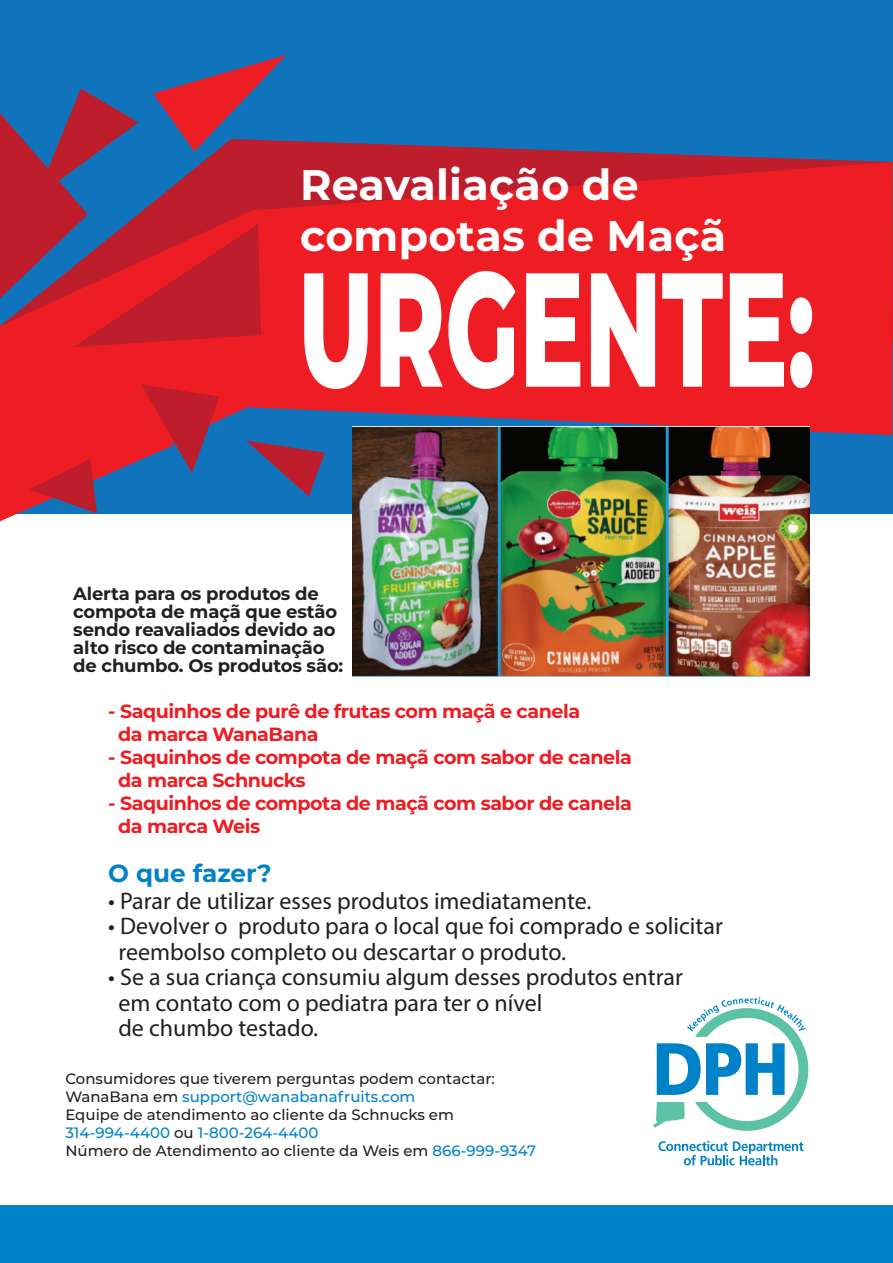
<style>
.page{position:relative;width:893px;height:1263px;background:#fff}
.page>*{position:absolute;margin:0;border:0;box-sizing:border-box;transform-origin:0 0}
.t1{font:800 162px "Montserrat";color:#fff;scale:.6 1}
.t2{font:700 42.75px/51.3px "Montserrat";letter-spacing:.005em;color:#fff}
.t3{font:700 24.75px "Montserrat";color:#0082c8}
.t4{font:24px/25.5px "Myriad Pro";color:#231f20}
.t5{font:700 19.05px/23px "Montserrat";letter-spacing:-.025em;color:#ee1d23}
.t6{font:700 18px/18px "Montserrat";letter-spacing:-.01em;color:#231f20}
.t7{font:500 15px/18px "Montserrat";color:#231f20}
.s1{color:#0082c8}
</style>
<div class="page">
<div style="left:0;top:0;width:892px;height:513px;background:#1074bc"></div>
<svg style="left:286px;top:139px;width:607px;height:202px"></svg>
<svg style="left:0;top:162px;width:892px;height:359px;background:#d52734"></svg>
<svg style="left:246px;top:440px;width:79px;height:57px"></svg>
<svg style="left:0;top:55px;width:286px;height:292px"></svg>
<svg style="left:0;top:384px;width:220px;height:137px"></svg>
<div style="left:0;top:1205px;width:893px;height:57px;background:#0082c8"></div>
<svg style="left:653px;top:997px;width:155px;height:134px"></svg>
<svg style="left:658px;top:1141px;width:146px;height:24px"></svg>
<img style="left:353px;top:427px;width:456px;height:249px">
<h2 class="t2" style="left:300px;top:158px;width:428px">Reavaliação de compotas de Maçã</h2>
<h1 class="t1" style="left:298px;top:210px;width:863px">URGENTE:</h1>
<p class="t6" style="left:73px;top:584px;width:272px">Alerta para os produtos de compota de maçã que estão sendo reavaliados devido ao alto risco de contaminação de chumbo. Os produtos são:</p>
<p class="t5" style="left:118px;top:699px;width:464px;text-indent:-10px">- Saquinhos de purê de frutas com maçã e canela da marca WanaBana</p>
<p class="t5" style="left:118px;top:745px;width:515px;text-indent:-10px">- Saquinhos de compota de maçã com sabor de canela da marca Schnucks</p>
<p class="t5" style="left:118px;top:791px;width:515px;text-indent:-10px">- Saquinhos de compota de maçã com sabor de canela da marca Weis</p>
<p class="t3" style="left:108px;top:857px;width:165px">O que fazer?</p>
<p class="t4" style="left:108px;top:887px;width:485px">• Parar de utilizar esses produtos imediatamente.</p>
<p class="t4" style="left:118px;top:913px;width:606px;text-indent:-10px">• Devolver o produto para o local que foi comprado e solicitar reembolso completo ou descartar o produto.</p>
<p class="t4" style="left:118px;top:964px;width:566px;text-indent:-10px">• Se a sua criança consumiu algum desses produtos entrar em contato com o pediatra para ter o nível<br>de chumbo testado.</p>
<p class="t7" style="left:65px;top:1069px;width:472px">Consumidores que tiverem perguntas podem contactar:<br>WanaBana em <span class="s1">support@wanabanafruits.com<br></span>Equipe de atendimento ao cliente da Schnucks em <span class="s1">314-994-4400</span> ou <span class="s1">1-800-264-4400<br></span>Número de Atendimento ao cliente da Weis em <span class="s1">866-999-9347</span></p>
</div>
